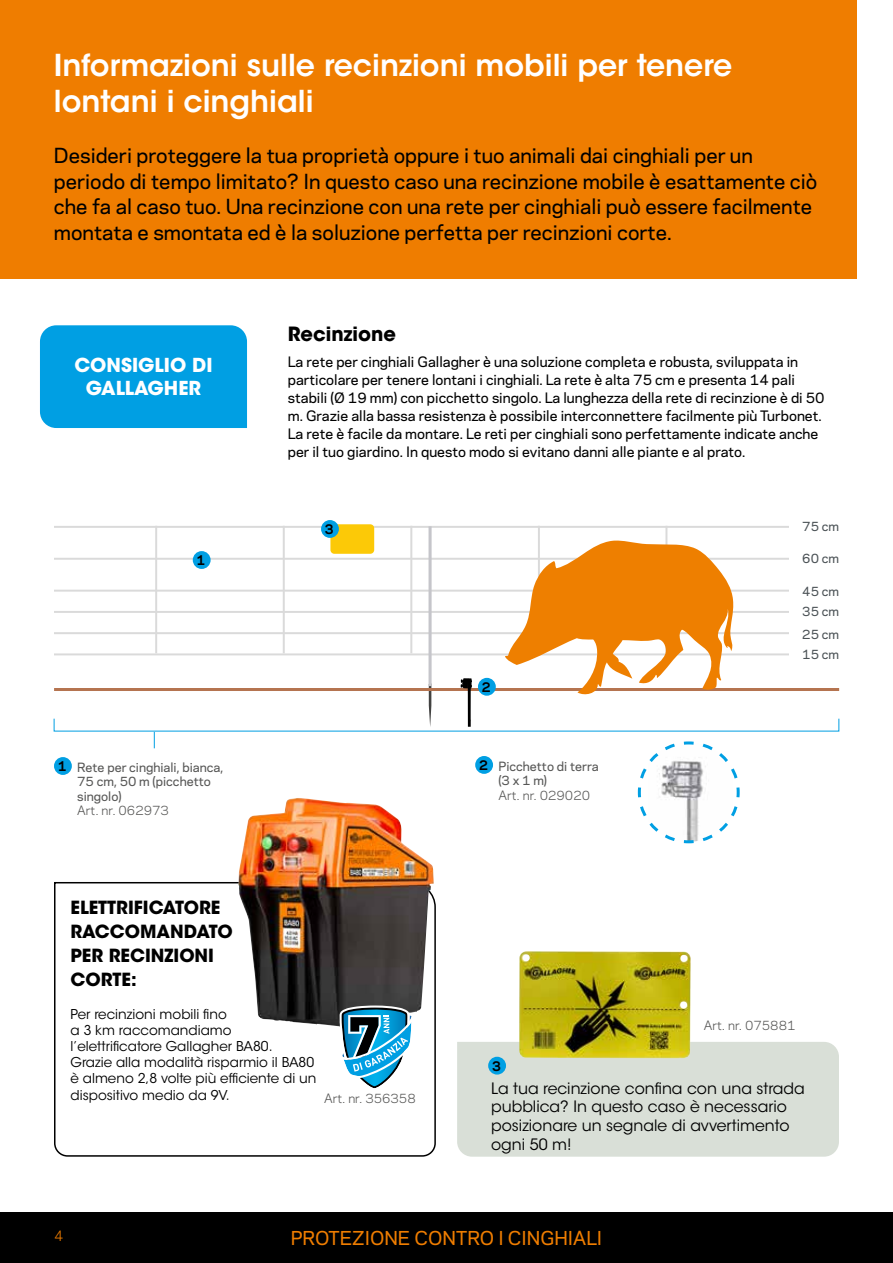
<style>
.page{position:relative;width:893px;height:1263px;background:#fff}
.page>*{position:absolute;margin:0;border:0;box-sizing:border-box;transform-origin:0 0}
.t1{font:600 30px/36px "ITC Avant Garde Std";color:#fff}
.t2{font:500 19.5px/25.5px "Galaxie Polaris";color:#000}
.t3{font:700 19.5px "ITC Avant Garde Std";color:#000}
.t4{font:700 19.05px/23px "ITC Avant Garde Std";color:#fff;text-align:center}
.t5{font:700 18px/24px "ITC Avant Garde Std";color:#000}
.t6{font:500 18px "Galaxie Polaris";color:#ef7d00}
.t7{font:15.6px/18.8px "ITC Avant Garde Std";color:#000}
.t8{font:500 13.5px/18px "Galaxie Polaris";color:#000}
.t9{font:13.5px/16.2px "ITC Avant Garde Std";color:#000}
.t10{font:13.5px "Galaxie Polaris";color:#ef7d00}
.t11{font:700 12.6px "Galaxie Polaris";color:#000}
.t12{font:500 12px/14.4px "Galaxie Polaris";color:#575756}
.t13{font:12px "Galaxie Polaris";color:#575756}
.t14{font:500 12px/20.9px "Galaxie Polaris";color:#4b5256}
.s1{font-weight:700;font-size:12.6px;color:#000}
</style>
<div class="page">
<div style="left:0;top:1212px;width:893px;height:51px;background:#000"></div>
<div style="left:457px;top:1042px;width:382px;height:115px;background:#d9dfd7"></div>
<svg style="left:54px;top:882px;width:382px;height:275px"></svg>
<div style="left:0;top:0;width:856px;height:279px;background:#ef7d00"></div>
<img style="left:238px;top:798px;width:196px;height:229px">
<img style="left:519px;top:951px;width:172px;height:107px">
<hr style="left:54px;top:653px;width:735px;height:2px;background:#dadada">
<hr style="left:54px;top:632px;width:735px;height:2px;background:#dadada">
<hr style="left:54px;top:611px;width:735px;height:2px;background:#dadada">
<hr style="left:54px;top:590px;width:735px;height:2px;background:#dadada">
<hr style="left:54px;top:558px;width:735px;height:2px;background:#dadada">
<hr style="left:54px;top:526px;width:735px;height:2px;background:#dadada">
<hr style="left:665px;top:526px;width:2px;height:127px;background:#dadada">
<hr style="left:538px;top:526px;width:2px;height:127px;background:#dadada">
<hr style="left:410px;top:526px;width:2px;height:127px;background:#dadada">
<hr style="left:283px;top:526px;width:2px;height:127px;background:#dadada">
<hr style="left:155px;top:526px;width:2px;height:127px;background:#dadada">
<svg style="left:429px;top:686px;width:2px;height:41px"></svg>
<svg style="left:428px;top:526px;width:4px;height:160px"></svg>
<div style="left:193px;top:551px;width:18px;height:18px;background:#009fe3;border-radius:50%"></div>
<hr style="left:54px;top:688px;width:785px;height:3px;background:#b57450">
<svg style="left:505px;top:539px;width:229px;height:156px"></svg>
<div style="left:330px;top:524px;width:44px;height:30px;background:#fcc907;border-radius:4px"></div>
<div style="left:321px;top:520px;width:18px;height:18px;background:#009fe3;border-radius:50%"></div>
<svg style="left:461px;top:678px;width:11px;height:49px"></svg>
<div style="left:478px;top:678px;width:18px;height:18px;background:#009fe3;border-radius:50%"></div>
<svg style="left:154px;top:732px;width:1px;height:16px"></svg>
<svg style="left:637px;top:741px;width:103px;height:103px"></svg>
<div style="left:54px;top:757px;width:18px;height:18px;background:#009fe3;border-radius:50%"></div>
<div style="left:475px;top:756px;width:18px;height:18px;background:#009fe3;border-radius:50%"></div>
<div style="left:40px;top:325px;width:207px;height:103px;background:#009fe3"></div>
<div style="left:488px;top:1057px;width:18px;height:17px;background:#009fe3;border-radius:50%"></div>
<svg style="left:340px;top:1005px;width:74px;height:85px"></svg>
<h1 class="t1" style="left:54px;top:47px;width:680px">Informazioni sulle recinzioni mobili per tenere lontani i cinghiali</h1>
<p class="t2" style="left:54px;top:142px;width:765px">Desideri proteggere la tua proprietà oppure i tuo animali dai cinghiali per un periodo di tempo limitato? In questo caso una recinzione mobile è esattamente ciò che fa al caso tuo. Una recinzione con una rete per cinghiali può essere facilmente montata e smontata ed è la soluzione perfetta per recinzioni corte.</p>
<h3 class="t4" style="left:74px;top:354px;width:140px">CONSIGLIO DI<br>GALLAGHER</h3>
<p class="t11" style="left:197px;top:551px;width:10px">1</p>
<p class="t12" style="left:77px;top:759px;width:148px;text-indent:-19px"><span class="s1">1</span> Rete per cinghiali, bianca,<br>75 cm, 50 m (picchetto singolo)</p>
<p class="t13" style="left:77px;top:801px;width:93px">Art. nr. 062973</p>
<h2 class="t3" style="left:288px;top:322px;width:110px">Recinzione</h2>
<p class="t8" style="left:288px;top:352px;width:538px">La rete per cinghiali Gallagher è una soluzione completa e robusta, sviluppata in particolare per tenere lontani i cinghiali. La rete è alta 75 cm e presenta 14 pali stabili (Ø 19 mm) con picchetto singolo. La lunghezza della rete di recinzione è di 50 m. Grazie alla bassa resistenza è possibile interconnettere facilmente più Turbonet.<br>La rete è facile da montare. Le reti per cinghiali sono perfettamente indicate anche per il tuo giardino. In questo modo si evitano danni alle piante e al prato.</p>
<p class="t11" style="left:325px;top:520px;width:10px">3</p>
<p class="t11" style="left:482px;top:677px;width:10px">2</p>
<p class="t12" style="left:498px;top:758px;width:102px;text-indent:-19px"><span class="s1">2</span> Picchetto di terra (3 x 1 m)</p>
<p class="t13" style="left:498px;top:786px;width:93px">Art. nr. 029020</p>
<p class="t14" style="left:802px;top:516px;width:38px">75 cm</p>
<p class="t14" style="left:802px;top:547px;width:38px">60 cm</p>
<p class="t14" style="left:802px;top:580px;width:38px">45 cm<br>35 cm</p>
<p class="t14" style="left:802px;top:623px;width:38px;line-height:20px">25 cm<br>15 cm</p>
<h3 class="t5" style="left:71px;top:895px;width:164px">ELETTRIFICATORE<br>RACCOMANDATO<br>PER RECINZIONI<br>CORTE:</h3>
<p class="t9" style="left:71px;top:1006px;width:247px">Per recinzioni mobili fino<br>a 3 km raccomandiamo l’elettrificatore Gallagher BA80.<br>Grazie alla modalità risparmio il BA80 è almeno 2,8 volte più efficiente di un dispositivo medio da 9V.</p>
<p class="t13" style="left:324px;top:1089px;width:93px">Art. nr. 356358</p>
<p class="t11" style="left:492px;top:1056px;width:10px">3</p>
<p class="t13" style="left:704px;top:1017px;width:93px">Art. nr. 075881</p>
<p class="t7" style="left:491px;top:1079px;width:315px">La tua recinzione confina con una strada pubblica? In questo caso è necessario posizionare un segnale di avvertimento ogni 50 m!</p>
<p class="t10" style="left:54px;top:1226px;width:11px">4</p>
<h3 class="t6" style="left:291px;top:1224px;width:313px">PROTEZIONE CONTRO I CINGHIALI</h3>
</div>
